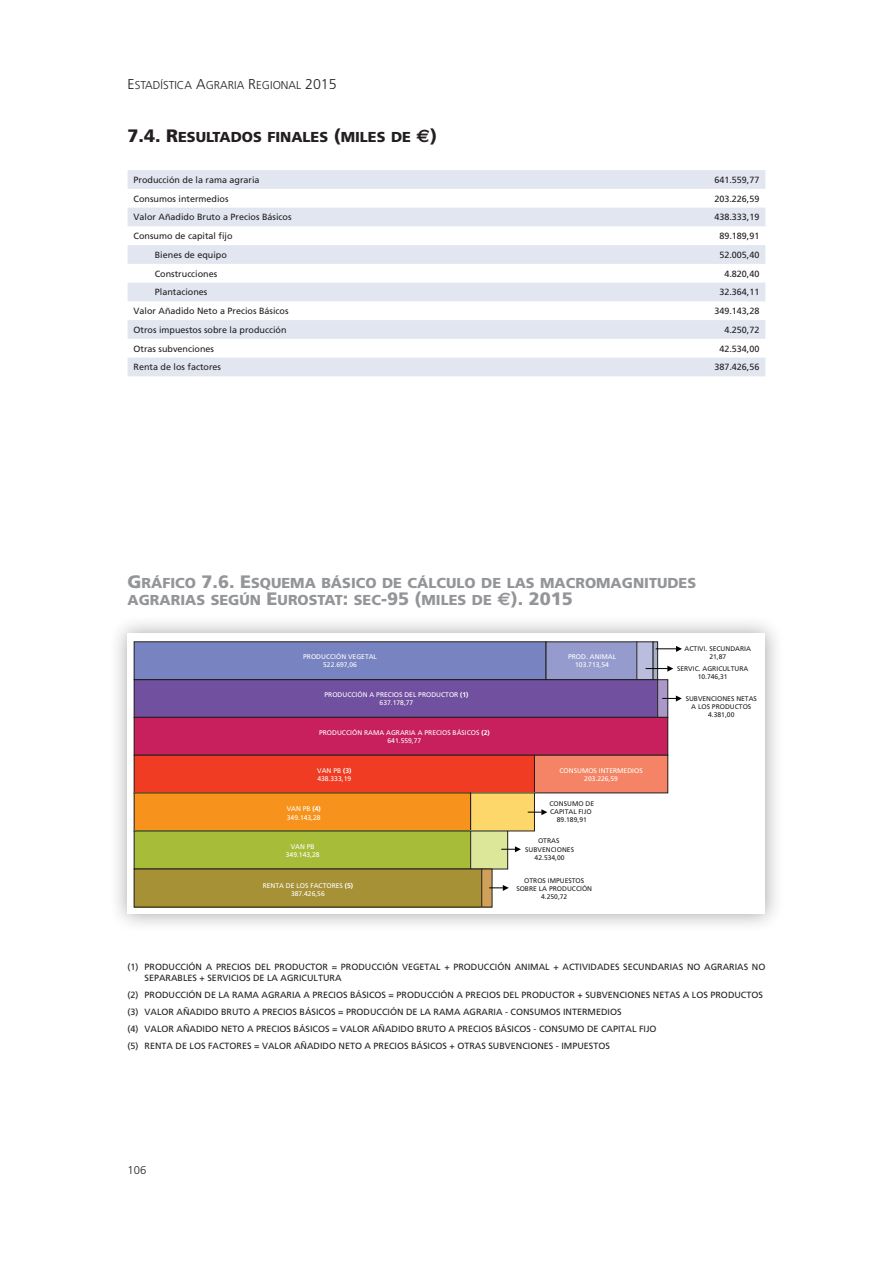
<style>
.page{position:relative;width:893px;height:1263px;background:#fff}
.page>*{position:absolute;margin:0;border:0;box-sizing:border-box;transform-origin:0 0}
.t1{font:14.4px/16.5px "Frutiger Black SC800";color:#939598}
.t2{font:14.4px "Frutiger Black SC800";color:#231f20}
.t3{font:11.4px "Frutiger Light SC800";color:#231f20}
.t4{font:300 11.25px "Frutiger";color:#231f20}
.t5{font:9px/17.2px "Frutiger 55 Roman";color:#231f20}
.t6{font:6.75px/8.1px "Frutiger";color:#fff;text-align:center}
.t7{font:6.75px/8.1px "Frutiger";color:#231f20;text-align:center}
.t8{font:6.75px "Helvetica";color:#000001}
.s1{font-size:14.25px}
.s2{font-size:18px}
.s3{font-family:"Euro Sans Bold SC800";font-size:18px}
.s4{font-weight:700}
</style>
<div class="page">
<div style="left:109px;top:615px;width:675px;height:318px;background:#231f20;opacity:.4"></div>
<div style="left:128px;top:634px;width:637px;height:280px;background:#fff"></div>
<div style="left:134px;top:642px;width:412px;height:38px;background:#7884c1"></div>
<div style="left:134px;top:641px;width:412px;height:39px;border:1px solid #231f20"></div>
<div style="left:546px;top:642px;width:91px;height:38px;background:#959ccd"></div>
<div style="left:637px;top:642px;width:16px;height:38px;background:#babdde"></div>
<div style="left:653px;top:642px;width:5px;height:38px;background:#a5b2c4"></div>
<div style="left:653px;top:642px;width:5px;height:38px;border:1px solid #231f20"></div>
<div style="left:134px;top:680px;width:524px;height:37px;background:#7150a0"></div>
<div style="left:134px;top:679px;width:524px;height:38px;border:1px solid #231f20"></div>
<div style="left:658px;top:680px;width:10px;height:37px;background:#aa98c8"></div>
<div style="left:657px;top:679px;width:11px;height:38px;border:1px solid #231f20"></div>
<div style="left:134px;top:717px;width:534px;height:38px;background:#c7205c"></div>
<div style="left:134px;top:717px;width:534px;height:38px;border:1px solid #231f20"></div>
<div style="left:134px;top:755px;width:400px;height:38px;background:#ef3c22"></div>
<div style="left:134px;top:755px;width:401px;height:38px;border:1px solid #231f20"></div>
<div style="left:534px;top:755px;width:134px;height:38px;background:#f48465"></div>
<div style="left:534px;top:755px;width:134px;height:38px;border:1px solid #231f20"></div>
<div style="left:134px;top:793px;width:337px;height:38px;background:#f7931d"></div>
<div style="left:471px;top:793px;width:63px;height:38px;background:#fed76a"></div>
<div style="left:470px;top:793px;width:65px;height:38px;border:1px solid #231f20"></div>
<div style="left:134px;top:831px;width:337px;height:38px;background:#a7bd39"></div>
<div style="left:134px;top:831px;width:337px;height:38px;border:1px solid #231f20"></div>
<div style="left:471px;top:831px;width:37px;height:38px;background:#dde799"></div>
<div style="left:470px;top:831px;width:38px;height:38px;border:1px solid #231f20"></div>
<div style="left:134px;top:869px;width:348px;height:38px;background:#a79137"></div>
<div style="left:482px;top:869px;width:10px;height:38px;background:#cfa05a"></div>
<svg style="left:662px;top:695px;width:20px;height:6px"></svg>
<svg style="left:528px;top:809px;width:19px;height:6px"></svg>
<svg style="left:656px;top:642px;width:26px;height:10px"></svg>
<svg style="left:646px;top:666px;width:27px;height:6px"></svg>
<svg style="left:489px;top:885px;width:20px;height:6px"></svg>
<svg style="left:502px;top:846px;width:19px;height:6px"></svg>
<svg style="left:128px;top:170px;width:637px;height:206px;fill:#e2e6f0"></svg>
<p class="t3" style="left:128px;top:79px;width:211px"><span class="s1">E</span>STADÍSTICA <span class="s1">A</span>GRARIA <span class="s1">R</span>EGIONAL <span class="s1">2015</span></p>
<h1 class="t2" style="left:128px;top:128px;width:311px"><span class="s2">7.4. R</span>ESULTADOS FINALES <span class="s2">(</span>MILES DE <span class="s3">€</span><span class="s2">)</span></h1>
<p class="t5" style="left:134px;top:171px;width:128px">Producción de la rama agraria</p>
<p class="t5" style="left:714px;top:171px;width:47px">641.559,77</p>
<p class="t5" style="left:134px;top:190px;width:97px">Consumos intermedios</p>
<p class="t5" style="left:714px;top:190px;width:47px">203.226,59</p>
<p class="t5" style="left:134px;top:208px;width:160px">Valor Añadido Bruto a Precios Básicos</p>
<p class="t5" style="left:714px;top:208px;width:47px">438.333,19</p>
<p class="t5" style="left:134px;top:227px;width:101px">Consumo de capital fijo</p>
<p class="t5" style="left:719px;top:227px;width:42px">89.189,91</p>
<p class="t5" style="left:155px;top:246px;width:74px">Bienes de equipo</p>
<p class="t5" style="left:719px;top:246px;width:42px">52.005,40</p>
<p class="t5" style="left:155px;top:265px;width:64px">Construcciones</p>
<p class="t5" style="left:724px;top:265px;width:37px">4.820,40</p>
<p class="t5" style="left:155px;top:283px;width:54px">Plantaciones</p>
<p class="t5" style="left:719px;top:283px;width:42px">32.364,11</p>
<p class="t5" style="left:134px;top:302px;width:157px">Valor Añadido Neto a Precios Básicos</p>
<p class="t5" style="left:714px;top:302px;width:47px">349.143,28</p>
<p class="t5" style="left:134px;top:321px;width:155px">Otros impuestos sobre la producción</p>
<p class="t5" style="left:724px;top:321px;width:37px">4.250,72</p>
<p class="t5" style="left:134px;top:340px;width:82px">Otras subvenciones</p>
<p class="t5" style="left:719px;top:340px;width:42px">42.534,00</p>
<p class="t5" style="left:134px;top:358px;width:89px">Renta de los factores</p>
<p class="t5" style="left:714px;top:358px;width:47px">387.426,56</p>
<h1 class="t1" style="left:128px;top:574px;width:570px"><span class="s2">G</span>RÁFICO <span class="s2">7.6. E</span>SQUEMA BÁSICO DE CÁLCULO DE LAS MACROMAGNITUDES<br>AGRARIAS SEGÚN <span class="s2">E</span>UROSTAT<span class="s2">:</span> SEC<span class="s2">-95 (</span>MILES DE <span class="s3">€</span><span class="s2">). 2015</span></h1>
<p class="t6" style="left:303px;top:652px;width:75px">PRODUCCIÓN VEGETAL<br>522.697,06</p>
<p class="t6" style="left:568px;top:652px;width:49px">PROD. ANIMAL<br>103.713,54</p>
<p class="t6" style="left:324px;top:690px;width:146px">PRODUCCIÓN A PRECIOS DEL PRODUCTOR <span class="s4">(1)<br></span>637.178,77</p>
<p class="t6" style="left:319px;top:729px;width:172px">PRODUCCIÓN RAMA AGRARIA A PRECIOS BÁSICOS <span class="s4">(2)<br></span>641.559,77</p>
<p class="t6" style="left:317px;top:767px;width:36px;text-align:left">VAN PB <span class="s4">(3)<br></span>438.333,19</p>
<p class="t6" style="left:559px;top:767px;width:85px">CONSUMOS INTERMEDIOS<br>203.226,59</p>
<p class="t7" style="left:549px;top:800px;width:46px">CONSUMO DE<br>CAPITAL FIJO<br>89.189,91</p>
<p class="t7" style="left:525px;top:837px;width:50px">OTRAS<br>SUBVENCIONES<br>42.534,00</p>
<p class="t8" style="left:395px;top:736px;width:3px">.</p>
<p class="t6" style="left:287px;top:805px;width:36px;text-align:left">VAN PB <span class="s4">(4)<br></span>349.143,28</p>
<p class="t6" style="left:286px;top:843px;width:35px">VAN PB<br>349.143,28</p>
<p class="t6" style="left:263px;top:881px;width:92px">RENTA DE LOS FACTORES <span class="s4">(5)<br></span>387.426,56</p>
<p class="t7" style="left:516px;top:876px;width:77px">OTROS IMPUESTOS<br>SOBRE LA PRODUCCIÓN<br>4.250,72</p>
<p class="t7" style="left:685px;top:644px;width:68px">ACTIVI. SECUNDARIA<br>21,87</p>
<p class="t7" style="left:677px;top:664px;width:73px">SERVIC. AGRICULTURA<br>10.746,31</p>
<p class="t7" style="left:686px;top:695px;width:73px">SUBVENCIONES NETAS<br>A LOS PRODUCTOS<br>4.381,00</p>
<p class="t5" style="left:145px;top:961px;width:622px;line-height:10.8px;text-indent:-17px">(1) PRODUCCIÓN A PRECIOS DEL PRODUCTOR = PRODUCCIÓN VEGETAL + PRODUCCIÓN ANIMAL + ACTIVIDADES SECUNDARIAS NO AGRARIAS NO<br>SEPARABLES + SERVICIOS DE LA AGRICULTURA</p>
<p class="t5" style="left:128px;top:986px;width:637px">(2) PRODUCCIÓN DE LA RAMA AGRARIA A PRECIOS BÁSICOS = PRODUCCIÓN A PRECIOS DEL PRODUCTOR + SUBVENCIONES NETAS A LOS PRODUCTOS (3) VALOR AÑADIDO BRUTO A PRECIOS BÁSICOS = PRODUCCIÓN DE LA RAMA AGRARIA - CONSUMOS INTERMEDIOS<br>(4) VALOR AÑADIDO NETO A PRECIOS BÁSICOS = VALOR AÑADIDO BRUTO A PRECIOS BÁSICOS - CONSUMO DE CAPITAL FIJO<br>(5) RENTA DE LOS FACTORES = VALOR AÑADIDO NETO A PRECIOS BÁSICOS + OTRAS SUBVENCIONES - IMPUESTOS</p>
<p class="t4" style="left:128px;top:1163px;width:20px">106</p>
</div>
